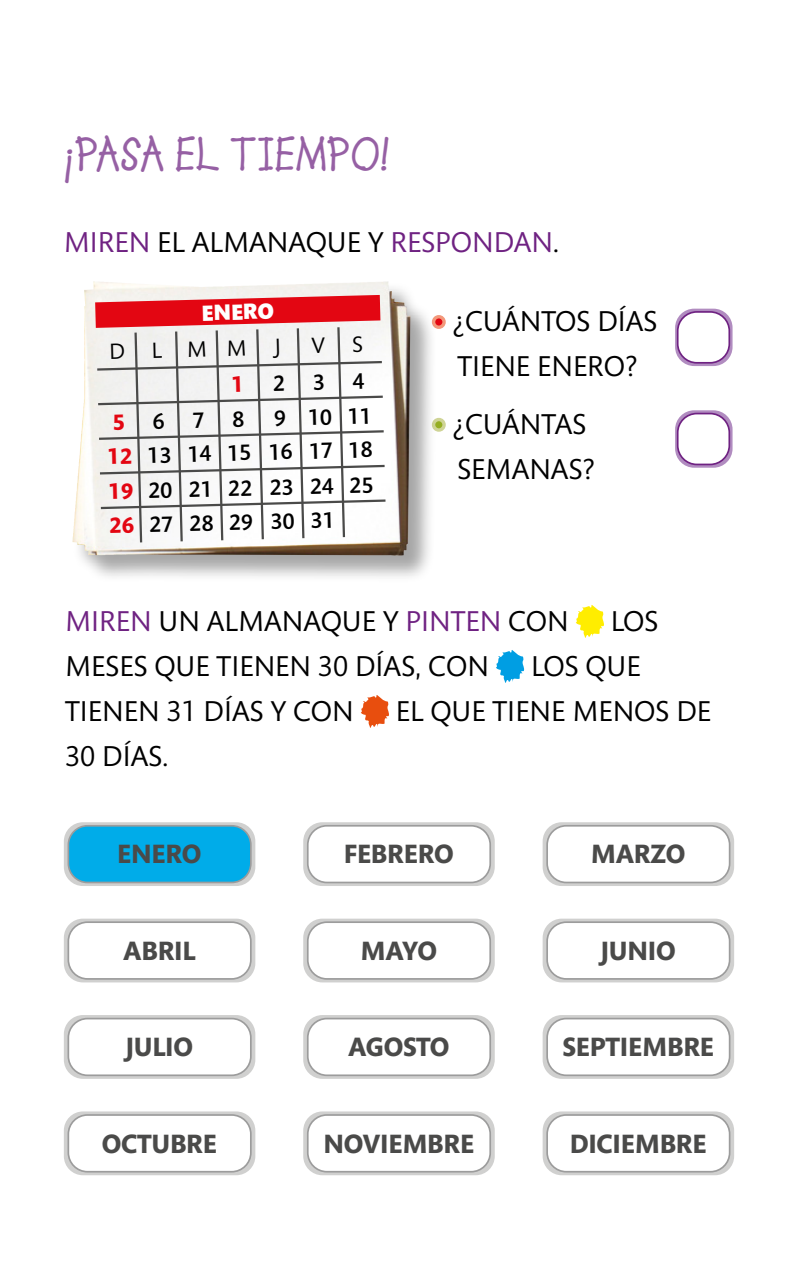
<style>
.page{position:relative;width:798px;height:1276px;background:#fff}
.page>*{position:absolute;margin:0;border:0;box-sizing:border-box;transform-origin:0 0}
.titulos{font:47.25px "Lemonade ICG Bold";color:#9660a4}
.consigna{font:29.25px/45px "Mundo Sans Std";color:#000}
.consigna-2{font:29.25px "Mundo Sans Std";color:#6f2282}
.t1{font:700 27px "Mundo Sans Std";letter-spacing:-.01em;color:#4a4a49}
.consigna-3{font:900 22.5px "Mundo Sans Std";color:#fff}
.s1{color:#000}
.s2{color:#6f2282}
</style>
<div class="page">
<svg style="left:575px;top:605px;width:29px;height:33px"></svg>
<svg style="left:496px;top:650px;width:28px;height:33px"></svg>
<svg style="left:360px;top:695px;width:29px;height:33px"></svg>
<svg style="left:542px;top:918px;width:191px;height:64px;background:#cececd"></svg>
<div style="left:547px;top:922px;width:182px;height:57px;background:#fff;border-radius:19px"></div>
<div style="left:546px;top:921px;width:184px;height:58px;border:2px solid #9c9c9c;border-radius:19px"></div>
<svg style="left:64px;top:918px;width:191px;height:64px;background:#cdcdcc"></svg>
<div style="left:68px;top:922px;width:183px;height:57px;background:#fff;border-radius:19px"></div>
<div style="left:67px;top:921px;width:184px;height:58px;border:2px solid #9c9c9c;border-radius:19px"></div>
<svg style="left:303px;top:918px;width:191px;height:64px;background:#cececd"></svg>
<div style="left:307px;top:922px;width:183px;height:57px;background:#fff;border-radius:19px"></div>
<div style="left:307px;top:921px;width:184px;height:58px;border:2px solid #9c9c9c;border-radius:19px"></div>
<svg style="left:542px;top:822px;width:191px;height:64px;background:#cdcdcd"></svg>
<div style="left:547px;top:826px;width:182px;height:56px;background:#fff;border-radius:19px"></div>
<div style="left:546px;top:825px;width:184px;height:58px;border:2px solid #9c9c9c;border-radius:19px"></div>
<svg style="left:64px;top:822px;width:191px;height:64px;background:#ccc"></svg>
<div style="left:68px;top:826px;width:183px;height:56px;background:#00ace9;border-radius:19px"></div>
<div style="left:67px;top:825px;width:184px;height:58px;border:2px solid #9c9c9c;border-radius:19px"></div>
<svg style="left:303px;top:822px;width:191px;height:64px;background:#cdcdcd"></svg>
<div style="left:307px;top:826px;width:183px;height:56px;background:#fff;border-radius:19px"></div>
<div style="left:307px;top:825px;width:184px;height:58px;border:2px solid #9c9c9c;border-radius:19px"></div>
<svg style="left:542px;top:1111px;width:191px;height:64px;background:#cececd"></svg>
<div style="left:547px;top:1115px;width:182px;height:56px;background:#fff;border-radius:19px"></div>
<div style="left:546px;top:1114px;width:184px;height:58px;border:2px solid #9c9c9c;border-radius:19px"></div>
<svg style="left:64px;top:1111px;width:191px;height:64px;background:#cdcdcc"></svg>
<div style="left:68px;top:1115px;width:183px;height:56px;background:#fff;border-radius:19px"></div>
<div style="left:67px;top:1114px;width:184px;height:58px;border:2px solid #9c9c9c;border-radius:19px"></div>
<svg style="left:303px;top:1111px;width:191px;height:64px;background:#cececd"></svg>
<div style="left:307px;top:1115px;width:183px;height:56px;background:#fff;border-radius:19px"></div>
<div style="left:307px;top:1114px;width:184px;height:58px;border:2px solid #9c9c9c;border-radius:19px"></div>
<div style="left:542px;top:1015px;width:191px;height:64px;background:#d0d0cf;border-radius:19px"></div>
<div style="left:547px;top:1018px;width:182px;height:57px;background:#fff;border-radius:19px"></div>
<div style="left:546px;top:1017px;width:184px;height:59px;border:2px solid #9c9c9c;border-radius:19px"></div>
<div style="left:64px;top:1015px;width:191px;height:64px;background:#d0d0cf;border-radius:19px"></div>
<div style="left:68px;top:1018px;width:183px;height:57px;background:#fff;border-radius:19px"></div>
<div style="left:67px;top:1017px;width:184px;height:59px;border:2px solid #9c9c9c;border-radius:19px"></div>
<div style="left:303px;top:1015px;width:191px;height:64px;background:#d0d0cf;border-radius:19px"></div>
<div style="left:307px;top:1018px;width:183px;height:57px;background:#fff;border-radius:19px"></div>
<div style="left:307px;top:1017px;width:184px;height:59px;border:2px solid #9c9c9c;border-radius:19px"></div>
<div style="left:433px;top:317px;width:11px;height:10px;background:#e30612;border-radius:50%"></div>
<div style="left:431px;top:315px;width:14px;height:14px;border:3px solid #f3987b;border-radius:50%"></div>
<div style="left:433px;top:419px;width:11px;height:11px;background:#95ae22;border-radius:50%"></div>
<div style="left:431px;top:418px;width:14px;height:14px;border:3px solid #cfd496;border-radius:50%"></div>
<svg style="left:674px;top:309px;width:58px;height:57px"></svg>
<div style="left:677px;top:312px;width:52px;height:51px;background:#fff;border-radius:19px"></div>
<div style="left:676px;top:311px;width:53px;height:53px;border:2px solid #6f2282;border-radius:19px"></div>
<svg style="left:674px;top:410px;width:58px;height:58px"></svg>
<div style="left:677px;top:413px;width:52px;height:51px;background:#fff;border-radius:19px"></div>
<div style="left:676px;top:413px;width:53px;height:52px;border:2px solid #6f2282;border-radius:19px"></div>
<div style="left:72px;top:281px;width:365px;height:302px;background:#000;opacity:.35"></div>
<img style="left:72px;top:281px;width:313px;height:270px">
<svg style="left:95px;top:295px;width:292px;height:250px"></svg>
<p class="titulos" style="left:64px;top:127px;width:327px">¡PASA EL TIEMPO!</p>
<p class="consigna-2" style="left:64px;top:227px;width:496px">MIREN <span class="s1">EL ALMANAQUE Y</span> RESPONDAN<span class="s1">.</span></p>
<p class="consigna-3" style="left:201px;top:301px;width:74px;rotate:-2deg">ENERO</p>
<p class="consigna" style="left:452px;top:300px;width:206px">¿CUÁNTOS DÍAS<br>TIENE ENERO?</p>
<p class="consigna" style="left:452px;top:402px;width:144px">¿CUÁNTAS<br>SEMANAS?</p>
<p class="consigna" style="left:65px;top:599px;width:505px"><span class="s2">MIREN</span> UN ALMANAQUE Y <span class="s2">PINTEN</span> CON</p>
<p class="consigna" style="left:610px;top:599px;width:49px">LOS</p>
<p class="consigna" style="left:65px;top:644px;width:425px">MESES QUE TIENEN 30 DÍAS, CON</p>
<p class="consigna" style="left:531px;top:644px;width:111px">LOS QUE</p>
<p class="consigna" style="left:65px;top:689px;width:290px">TIENEN 31 DÍAS Y CON</p>
<p class="consigna" style="left:396px;top:689px;width:317px">EL QUE TIENE MENOS DE</p>
<p class="consigna" style="left:65px;top:734px;width:105px">30 DÍAS.</p>
<p class="t1" style="left:117px;top:839px;width:86px">ENERO</p>
<p class="t1" style="left:344px;top:839px;width:111px">FEBRERO</p>
<p class="t1" style="left:590px;top:839px;width:96px">MARZO</p>
<p class="t1" style="left:123px;top:936px;width:74px">ABRIL</p>
<p class="t1" style="left:360px;top:936px;width:78px">MAYO</p>
<p class="t1" style="left:600px;top:936px;width:76px">JUNIO</p>
<p class="t1" style="left:126px;top:1032px;width:69px">JULIO</p>
<p class="t1" style="left:348px;top:1032px;width:103px">AGOSTO</p>
<p class="t1" style="left:562px;top:1032px;width:153px">SEPTIEMBRE</p>
<p class="t1" style="left:102px;top:1128px;width:117px">OCTUBRE</p>
<p class="t1" style="left:323px;top:1128px;width:152px">NOVIEMBRE</p>
<p class="t1" style="left:569px;top:1128px;width:138px">DICIEMBRE</p>
</div>
